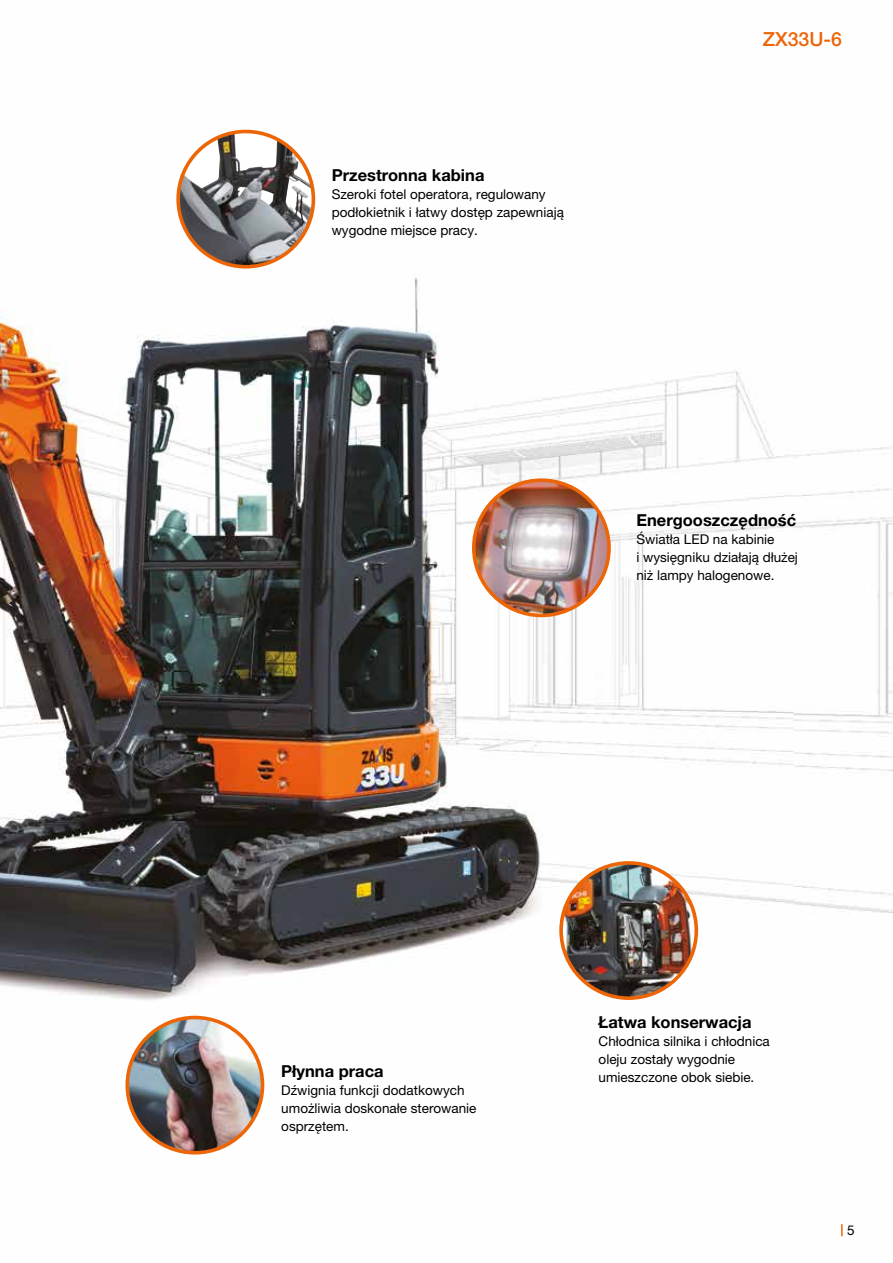
<style>
.page{position:relative;width:893px;height:1263px;background:#fff}
.page>*{position:absolute;margin:0;border:0;box-sizing:border-box;transform-origin:0 0}
.t1{font:500 19.5px "Helvetica Neue LT Pro";color:#ec6608}
.t2{font:700 16.5px "Helvetica Neue LT Pro";color:#000}
.t3{font:13.5px/18px "Helvetica Neue LT Pro";color:#000}
</style>
<div class="page">
<img style="left:0;top:129px;width:893px;height:1108px">
<svg style="left:841px;top:1224px;width:2px;height:12px"></svg>
<img style="left:127px;top:1017px;width:135px;height:136px;border-radius:68px">
<div style="left:125px;top:1016px;width:139px;height:138px;border:4px solid #ec6608;border-radius:50%"></div>
<img style="left:178px;top:138px;width:135px;height:129px">
<div style="left:176px;top:130px;width:139px;height:138px;border:4px solid #ec6608;border-radius:50%"></div>
<img style="left:474px;top:480px;width:135px;height:135px;border-radius:68px">
<div style="left:472px;top:478px;width:139px;height:139px;border:4px solid #ec6608;border-radius:50%"></div>
<img style="left:561px;top:863px;width:135px;height:135px;border-radius:68px">
<div style="left:559px;top:861px;width:139px;height:139px;border:4px solid #ec6608;border-radius:50%"></div>
<p class="t2" style="left:332px;top:165px;width:154px">Przestronna kabina</p>
<p class="t3" style="left:332px;top:185px;width:234px">Szeroki fotel operatora, regulowany podłokietnik i łatwy dostęp zapewniają wygodne miejsce pracy.</p>
<h1 class="t1" style="left:763px;top:27px;width:81px">ZX33U-6</h1>
<p class="t2" style="left:636px;top:510px;width:161px">Energooszczędność</p>
<p class="t3" style="left:636px;top:530px;width:163px">Światła LED na kabinie<br>i wysięgniku działają dłużej niż lampy halogenowe.</p>
<p class="t2" style="left:281px;top:1061px;width:104px">Płynna praca</p>
<p class="t3" style="left:281px;top:1081px;width:197px">Dźwignia funkcji dodatkowych umożliwia doskonałe sterowanie osprzętem.</p>
<p class="t2" style="left:599px;top:1011px;width:155px">Łatwa konserwacja</p>
<p class="t3" style="left:599px;top:1031px;width:173px">Chłodnica silnika i chłodnica oleju zostały wygodnie umieszczone obok siebie.</p>
<p class="t3" style="left:847px;top:1221px;width:9px">5</p>
</div>
